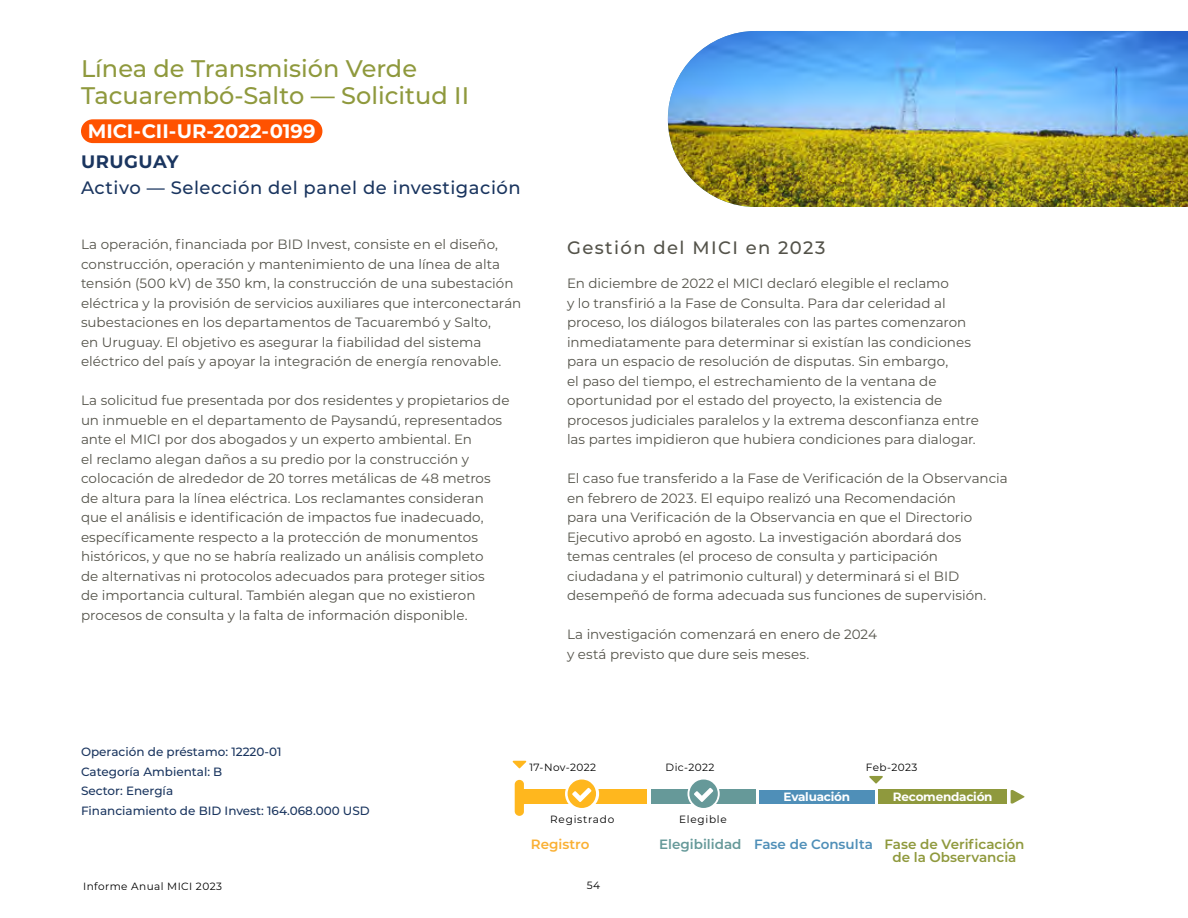
<style>
.page{position:relative;width:1188px;height:918px;background:#fff}
.page>*{position:absolute;margin:0;border:0;box-sizing:border-box;transform-origin:0 0}
.TITLE_FICHAS_CONSULTATION_Verde{font:500 24px/27px "Montserrat";color:#8f993d}
.PROJECT_NUMBER_BIG_RIGHT___SHADEEEEE_ORA{font:700 19.5px "Montserrat";color:#fff}
.Project_STATUS_FVO_Verde{font:500 18px "Montserrat";letter-spacing:.03em;color:#1a355f}
.TITLE_GESTION_ETC{font:500 18px "Montserrat";letter-spacing:.08em;color:#54534a}
.PAIS_AGREGADO{font:700 18px "Montserrat";letter-spacing:.03em;color:#1a355f}
.TEXT_FICHAS{font:13.5px/19.5px "Montserrat";color:#54534a}
.t1{font:600 13.5px/13.2px "Montserrat";color:#8f993d;text-align:center}
.t2{font:600 13.5px "Montserrat";color:#4f8fb8}
.t3{font:600 13.5px "Montserrat";color:#fab033}
.t4{font:500 12px/19.5px "Montserrat";color:#1a355f}
.t5{font:700 12px "Montserrat";letter-spacing:-.02em;color:#fff}
.t6{font:10.5px "Montserrat";letter-spacing:.04em;color:#000}
.t7{font:10.5px "Montserrat";letter-spacing:.07em;color:#000}
.s1{color:#699}
</style>
<div class="page">
<div style="left:81px;top:119px;width:241px;height:24px;background:#ff5200;border-radius:12px"></div>
<svg style="left:1011px;top:790px;width:14px;height:14px"></svg>
<div style="left:518px;top:790px;width:129px;height:14px;background:#ffb71e"></div>
<div style="left:515px;top:780px;width:9px;height:36px;background:#ffb71e"></div>
<div style="left:565px;top:777px;width:34px;height:34px;border:4px solid #fff;border-radius:50%"></div>
<svg style="left:568px;top:780px;width:28px;height:28px"></svg>
<svg style="left:513px;top:761px;width:13px;height:7px"></svg>
<div style="left:651px;top:790px;width:104px;height:14px;background:#699"></div>
<div style="left:688px;top:778px;width:32px;height:32px;border:7px solid #fff;border-radius:50%"></div>
<svg style="left:689px;top:780px;width:29px;height:28px"></svg>
<div style="left:759px;top:790px;width:115px;height:13px;background:#4f8fb8"></div>
<div style="left:879px;top:790px;width:128px;height:14px;background:#8f993d"></div>
<svg style="left:869px;top:776px;width:14px;height:8px"></svg>
<img style="left:668px;top:31px;width:520px;height:176px">
<p class="TITLE_FICHAS_CONSULTATION_Verde" style="left:81px;top:54px;width:390px">Línea de Transmisión Verde<br>Tacuarembó-Salto — Solicitud II</p>
<p class="PROJECT_NUMBER_BIG_RIGHT___SHADEEEEE_ORA" style="left:88px;top:117px;width:229px">MICI-CII-UR-2022-0199</p>
<p class="PAIS_AGREGADO" style="left:81px;top:149px;width:99px">URUGUAY</p>
<p class="Project_STATUS_FVO_Verde" style="left:81px;top:176px;width:441px">Activo — Selección del panel de investigación</p>
<p class="TEXT_FICHAS" style="left:81px;top:234px;width:442px">La operación, financiada por BID Invest, consiste en el diseño, construcción, operación y mantenimiento de una línea de alta tensión (500 kV) de 350 km, la construcción de una subestación eléctrica y la provisión de servicios auxiliares que interconectarán subestaciones en los departamentos de Tacuarembó y Salto,<br>en Uruguay. El objetivo es asegurar la fiabilidad del sistema eléctrico del país y apoyar la integración de energía renovable.</p>
<p class="TEXT_FICHAS" style="left:81px;top:390px;width:430px">La solicitud fue presentada por dos residentes y propietarios de un inmueble en el departamento de Paysandú, representados ante el MICI por dos abogados y un experto ambiental. En<br>el reclamo alegan daños a su predio por la construcción y colocación de alrededor de 20 torres metálicas de 48 metros de altura para la línea eléctrica. Los reclamantes consideran que el análisis e identificación de impactos fue inadecuado, específicamente respecto a la protección de monumentos históricos, y que no se habría realizado un análisis completo<br>de alternativas ni protocolos adecuados para proteger sitios<br>de importancia cultural. También alegan que no existieron procesos de consulta y la falta de información disponible.</p>
<p class="TITLE_GESTION_ETC" style="left:567px;top:235px;width:260px">Gestión del MICI en 2023</p>
<p class="TEXT_FICHAS" style="left:567px;top:273px;width:413px">En diciembre de 2022 el MICI declaró elegible el reclamo<br>y lo transfirió a la Fase de Consulta. Para dar celeridad al proceso, los diálogos bilaterales con las partes comenzaron inmediatamente para determinar si existían las condiciones para un espacio de resolución de disputas. Sin embargo,<br>el paso del tiempo, el estrechamiento de la ventana de oportunidad por el estado del proyecto, la existencia de procesos judiciales paralelos y la extrema desconfianza entre las partes impidieron que hubiera condiciones para dialogar.</p>
<p class="TEXT_FICHAS" style="left:567px;top:468px;width:442px">El caso fue transferido a la Fase de Verificación de la Observancia en febrero de 2023. El equipo realizó una Recomendación<br>para una Verificación de la Observancia en que el Directorio Ejecutivo aprobó en agosto. La investigación abordará dos<br>temas centrales (el proceso de consulta y participación ciudadana y el patrimonio cultural) y determinará si el BID desempeñó de forma adecuada sus funciones de supervisión.</p>
<p class="TEXT_FICHAS" style="left:567px;top:624px;width:311px">La investigación comenzará en enero de 2024 y está previsto que dure seis meses.</p>
<p class="t4" style="left:81px;top:742px;width:290px">Operación de préstamo: 12220-01<br>Categoría Ambiental: B<br>Sector: Energía<br>Financiamiento de BID Invest: 164.068.000 USD</p>
<p class="t6" style="left:529px;top:760px;width:68px">17-Nov-2022</p>
<p class="t7" style="left:550px;top:812px;width:66px">Registrado</p>
<p class="t6" style="left:666px;top:760px;width:50px">Dic-2022</p>
<p class="t7" style="left:679px;top:812px;width:49px">Elegible</p>
<p class="t6" style="left:866px;top:761px;width:53px">Feb-2023</p>
<p class="t5" style="left:784px;top:788px;width:68px">Evaluación</p>
<p class="t5" style="left:893px;top:788px;width:101px">Recomendación</p>
<p class="t3" style="left:531px;top:835px;width:60px">Registro</p>
<p class="t2" style="left:659px;top:835px;width:215px"><span class="s1">Elegibilidad</span> Fase de Consulta</p>
<p class="t1" style="left:885px;top:837px;width:141px">Fase de Verificación de la Observancia</p>
<p class="t6" style="left:83px;top:879px;width:140px">Informe Anual MICI 2023</p>
<p class="t6" style="left:587px;top:878px;width:15px">54</p>
</div>
